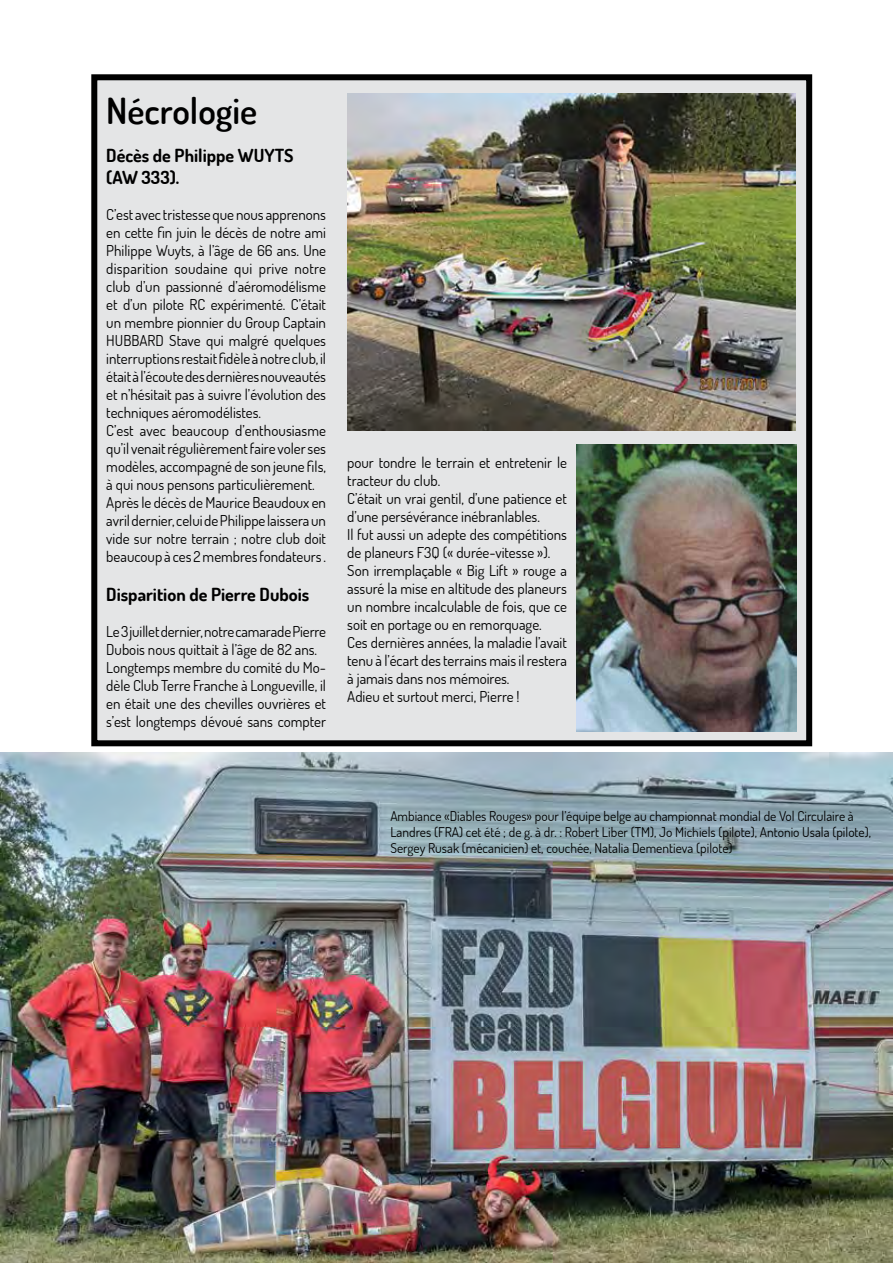
<style>
.page{position:relative;width:893px;height:1263px;background:#fff}
.page>*{position:absolute;margin:0;border:0;box-sizing:border-box;transform-origin:0 0}
.t1{font:600 36px "Dosis";color:#000}
.t2{font:700 18px/21.6px "Dosis";color:#000}
.t3{font:15px/18px "Dosis";color:#000}
.t4{font:13.5px/16.2px "Dosis";color:#000}
</style>
<div class="page">
<div style="left:94px;top:77px;width:715px;height:666px;background:#e4e5e6"></div>
<div style="left:91px;top:74px;width:721px;height:672px;border:6px solid #000"></div>
<img style="left:347px;top:94px;width:449px;height:336px">
<img style="left:576px;top:444px;width:220px;height:287px">
<img style="left:0;top:752px;width:893px;height:511px">
<h1 class="t1" style="left:106px;top:87px;width:153px">Nécrologie</h1>
<p class="t2" style="left:106px;top:144px;width:189px">Décès de Philippe WUYTS (AW 333).</p>
<p class="t3" style="left:106px;top:205px;width:221px">C’est avec tristesse que nous apprenons en cette fin juin le décès de notre ami Philippe Wuyts, à l’âge de 66 ans. Une disparition soudaine qui prive notre club d’un passionné d’aéromodélisme et d’un pilote RC expérimenté. C’était un membre pionnier du Group Captain HUBBARD Stave qui malgré quelques interruptions restait fidèle à notre club, il était à l’écoute des dernières nouveautés et n’hésitait pas à suivre l’évolution des techniques aéromodélistes.<br>C’est avec beaucoup d’enthousiasme qu’il venait régulièrement faire voler ses modèles, accompagné de son jeune fils, à qui nous pensons particulièrement.<br>Après le décès de Maurice Beaudoux en avril dernier, celui de Philippe laissera un vide sur notre terrain ; notre club doit beaucoup à ces 2 membres fondateurs .</p>
<p class="t2" style="left:106px;top:583px;width:205px">Disparition de Pierre Dubois</p>
<p class="t3" style="left:106px;top:622px;width:221px">Le 3 juillet dernier, notre camarade Pierre Dubois nous quittait à l’âge de 82 ans.<br>Longtemps membre du comité du Mo&shy;dèle Club Terre Franche à Longueville, il en était une des chevilles ouvrières et s’est longtemps dévoué sans compter</p>
<p class="t3" style="left:347px;top:453px;width:221px">pour tondre le terrain et entretenir le tracteur du club.<br>C’était un vrai gentil, d’une patience et d’une persévérance inébranlables.<br>Il fut aussi un adepte des compétitions de planeurs F3Q (« durée-vitesse »).<br>Son irremplaçable « Big Lift » rouge a assuré la mise en altitude des planeurs un nombre incalculable de fois, que ce soit en portage ou en remorquage.<br>Ces dernières années, la maladie l’avait tenu à l’écart des terrains mais il restera à jamais dans nos mémoires.<br>Adieu et surtout merci, Pierre !</p>
<p class="t4" style="left:390px;top:807px;width:482px">Ambiance «Diables Rouges» pour l’équipe belge au championnat mondial de Vol Circulaire à<br>Landres (FRA) cet été ; de g. à dr. : Robert Liber (TM), Jo Michiels (pilote), Antonio Usala (pilote),<br>Sergey Rusak (mécanicien) et, couchée, Natalia Dementieva (pilote)</p>
</div>
